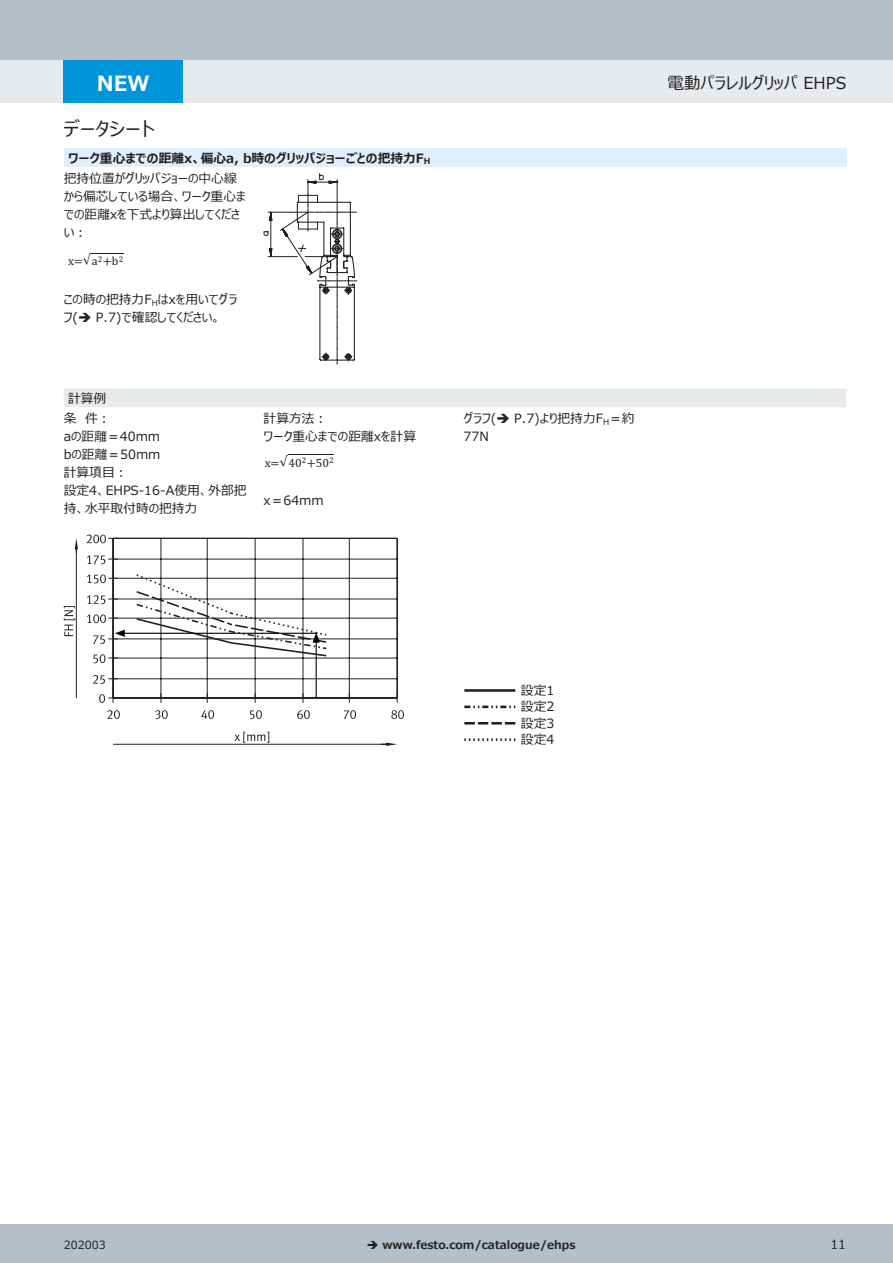
<style>
.page{position:relative;width:893px;height:1263px;background:#fff}
.page>*{position:absolute;margin:0;border:0;box-sizing:border-box;transform-origin:0 0}
.t1{font:700 21px "Meiryo UI";color:#fff}
.Heading{font:19.5px "Meiryo UI";color:#231f20}
.t2{font:16.5px "Meiryo UI";color:#231f20}
.MetaCondLFRegular8_5{font:12.75px/18px "Meiryo UI";color:#231f20}
.MetaCondLFRegular8_5-2{font:700 12.75px "Meiryo UI";color:#231f20}
.t3{font:12px "Cambria Math";color:#231f20}
.t4{font:700 11.25px "Meiryo UI";color:#231f20}
.t5{font:11.25px "Meiryo UI";color:#231f20}
</style>
<div class="page">
<div style="left:0;top:0;width:893px;height:71px;background:#b5bfc7"></div>
<div style="left:0;top:61px;width:893px;height:42px;background:#e8ebed"></div>
<div style="left:0;top:1225px;width:893px;height:38px;background:#b5bfc7"></div>
<div style="left:64px;top:61px;width:119px;height:42px;background:#0094db"></div>
<div style="left:64px;top:148px;width:782px;height:19px;background:#dff0fc"></div>
<div style="left:64px;top:389px;width:782px;height:18px;background:#e7eaec"></div>
<hr style="left:92px;top:253px;width:32px;height:1px;background:#231f20">
<svg style="left:264px;top:173px;width:93px;height:191px"></svg>
<svg style="left:234px;top:732px;width:35px;height:11px"></svg>
<hr style="left:113px;top:744px;width:273px;height:1px;background:#231f20">
<svg style="left:381px;top:742px;width:16px;height:4px"></svg>
<svg style="left:64px;top:606px;width:11px;height:30px"></svg>
<hr style="left:76px;top:549px;width:1px;height:149px;background:#231f20">
<svg style="left:75px;top:538px;width:3px;height:15px"></svg>
<hr style="left:113px;top:538px;width:1px;height:160px;background:#231f20">
<hr style="left:161px;top:538px;width:1px;height:160px;background:#231f20">
<hr style="left:207px;top:538px;width:1px;height:160px;background:#231f20">
<hr style="left:255px;top:538px;width:1px;height:160px;background:#231f20">
<hr style="left:303px;top:538px;width:1px;height:160px;background:#231f20">
<hr style="left:349px;top:538px;width:1px;height:160px;background:#231f20">
<hr style="left:397px;top:538px;width:1px;height:160px;background:#231f20">
<hr style="left:113px;top:698px;width:284px;height:1px;background:#231f20">
<hr style="left:113px;top:678px;width:284px;height:1px;background:#231f20">
<hr style="left:113px;top:658px;width:284px;height:1px;background:#231f20">
<hr style="left:113px;top:639px;width:284px;height:1px;background:#231f20">
<hr style="left:113px;top:618px;width:284px;height:1px;background:#231f20">
<hr style="left:113px;top:599px;width:284px;height:1px;background:#231f20">
<hr style="left:113px;top:578px;width:284px;height:1px;background:#231f20">
<hr style="left:113px;top:559px;width:284px;height:1px;background:#231f20">
<hr style="left:113px;top:538px;width:284px;height:1px;background:#231f20">
<svg style="left:107px;top:710px;width:13px;height:9px"></svg>
<svg style="left:155px;top:710px;width:13px;height:9px"></svg>
<svg style="left:201px;top:710px;width:13px;height:9px"></svg>
<svg style="left:250px;top:710px;width:12px;height:9px"></svg>
<svg style="left:297px;top:710px;width:13px;height:9px"></svg>
<svg style="left:344px;top:710px;width:12px;height:9px"></svg>
<svg style="left:391px;top:710px;width:13px;height:9px"></svg>
<svg style="left:99px;top:693px;width:19px;height:10px"></svg>
<svg style="left:93px;top:675px;width:25px;height:9px"></svg>
<svg style="left:93px;top:654px;width:25px;height:9px"></svg>
<svg style="left:87px;top:614px;width:31px;height:9px"></svg>
<svg style="left:87px;top:595px;width:31px;height:9px"></svg>
<svg style="left:87px;top:574px;width:31px;height:9px"></svg>
<svg style="left:87px;top:555px;width:31px;height:9px"></svg>
<svg style="left:87px;top:535px;width:31px;height:8px"></svg>
<hr style="left:122px;top:633px;width:196px;height:1px;background:#030303">
<svg style="left:93px;top:630px;width:32px;height:14px"></svg>
<hr style="left:316px;top:640px;width:1px;height:58px;background:#030303">
<svg style="left:135px;top:573px;width:193px;height:84px"></svg>
<hr style="left:464px;top:689px;width:51px;height:3px;background:#231f20">
<svg style="left:464px;top:706px;width:51px;height:2px"></svg>
<svg style="left:464px;top:722px;width:51px;height:2px"></svg>
<svg style="left:464px;top:738px;width:51px;height:3px"></svg>
<hr style="left:289px;top:454px;width:45px;height:1px;background:#231f20">
<h1 class="t1" style="left:97px;top:69px;width:54px">NEW</h1>
<p class="t2" style="left:668px;top:71px;width:180px">電動パラレルグリッパ EHPS</p>
<p class="Heading" style="left:64px;top:115px;width:92px">データシート</p>
<p class="MetaCondLFRegular8_5-2" style="left:68px;top:149px;width:364px">ワーク重心までの距離x、偏心a, b時のグリッパジョーごとの把持力F<sub>H</sub></p>
<p class="MetaCondLFRegular8_5" style="left:64px;top:170px;width:183px">把持位置がグリッパジョーの中心線から偏芯している場合、ワーク重心までの距離xを下式より算出してください：</p>
<p class="t3" style="left:68px;top:254px;width:57px">x=√a<sup>2</sup>+b<sup>2</sup></p>
<p class="MetaCondLFRegular8_5" style="left:64px;top:291px;width:175px">この時の把持力F<sub>H</sub>はxを用いてグラ</p>
<p class="MetaCondLFRegular8_5" style="left:64px;top:309px;width:158px">フ(➔ P.7)で確認してください。</p>
<p class="MetaCondLFRegular8_5" style="left:68px;top:390px;width:40px">計算例</p>
<p class="MetaCondLFRegular8_5" style="left:64px;top:410px;width:48px">条　件：</p>
<p class="MetaCondLFRegular8_5" style="left:64px;top:428px;width:98px">aの距離＝40mm</p>
<p class="MetaCondLFRegular8_5" style="left:64px;top:446px;width:98px">bの距離＝50mm</p>
<p class="MetaCondLFRegular8_5" style="left:64px;top:464px;width:65px">計算項目：</p>
<p class="MetaCondLFRegular8_5" style="left:64px;top:482px;width:184px">設定4、EHPS-16-A使用、外部把持、水平取付時の把持力</p>
<p class="MetaCondLFRegular8_5" style="left:264px;top:410px;width:65px">計算方法：</p>
<p class="MetaCondLFRegular8_5" style="left:264px;top:428px;width:154px">ワーク重心までの距離xを計算</p>
<p class="t3" style="left:265px;top:456px;width:71px">x=√40<sup>2</sup>+50<sup>2</sup></p>
<p class="MetaCondLFRegular8_5" style="left:264px;top:492px;width:62px">x＝64mm</p>
<p class="MetaCondLFRegular8_5" style="left:463px;top:410px;width:173px">グラフ(➔ P.7)より把持力F<sub>H</sub>＝約<br>77N</p>
<p class="MetaCondLFRegular8_5" style="left:521px;top:682px;width:35px">設定1</p>
<p class="MetaCondLFRegular8_5" style="left:521px;top:698px;width:35px">設定2</p>
<p class="MetaCondLFRegular8_5" style="left:521px;top:715px;width:35px">設定3</p>
<p class="MetaCondLFRegular8_5" style="left:521px;top:731px;width:35px">設定4</p>
<p class="t5" style="left:64px;top:1237px;width:43px">202003</p>
<p class="t4" style="left:367px;top:1237px;width:210px">➔ www.festo.com/catalogue/ehps</p>
<p class="MetaCondLFRegular8_5" style="left:830px;top:1236px;width:17px">11</p>
</div>
